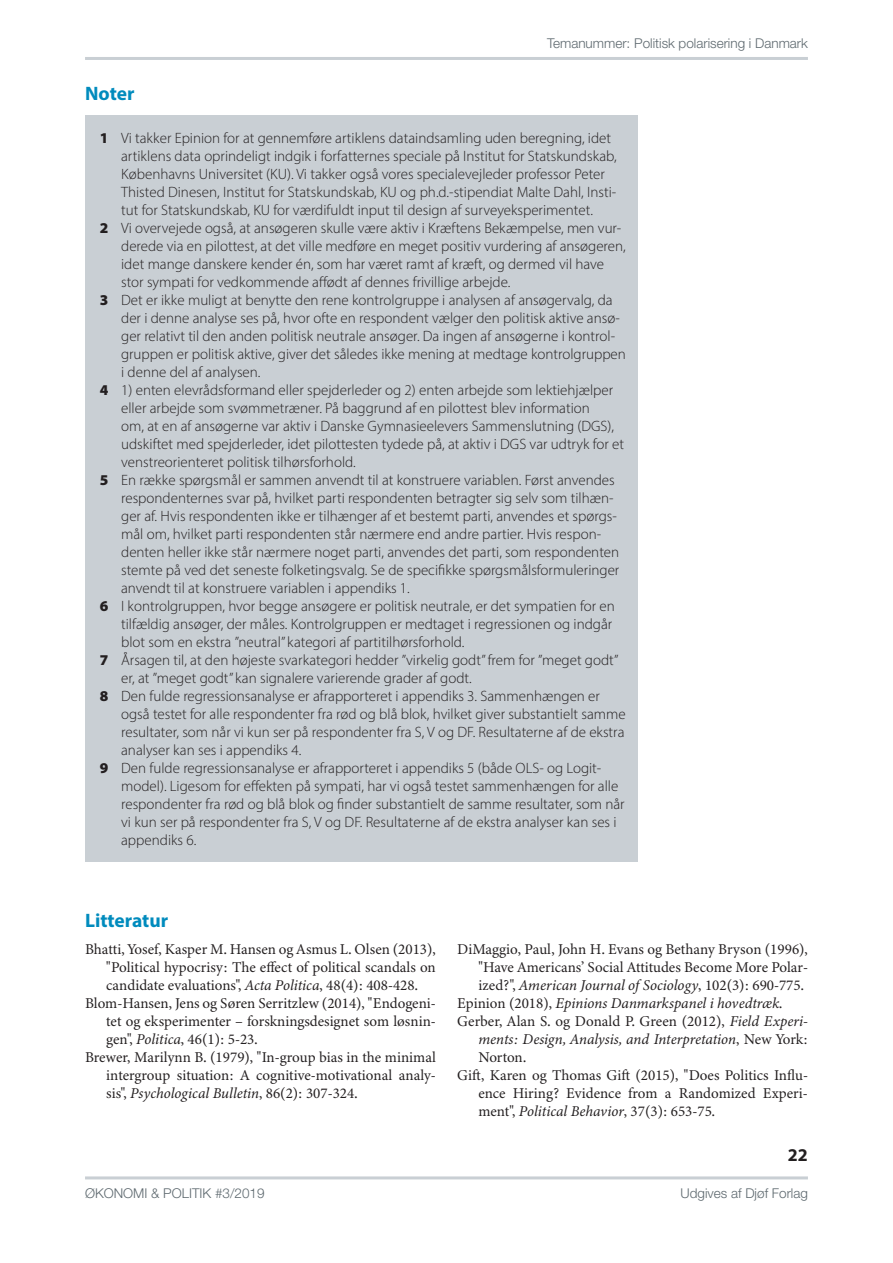
<style>
.page{position:relative;width:893px;height:1263px;background:#fff}
.page>*{position:absolute;margin:0;border:0;box-sizing:border-box;transform-origin:0 0}
.t1{font:700 19.5px "Myriad Pro";color:#008bbd}
.t2{font:700 18px "Myriad Pro";color:#231f20}
.t3{font:300 15px "Myriad Pro";color:#231f20}
.t4{font:15px "Minion 3";color:#231f20}
.t5{font:italic 15px "Minion 3";color:#231f20}
.t6{font:300 13.5px "Helvetica Neue LT Std";color:#5e696f}
.s1{font-weight:900}
.s2{font-style:italic}
.s3{font-style:normal}
</style>
<div class="page">
<hr style="left:85px;top:1176px;width:723px;height:3px;background:#c9cfd4">
<hr style="left:85px;top:57px;width:723px;height:3px;background:#c9cfd4">
<div style="left:85px;top:115px;width:553px;height:747px;background:#c9cfd4"></div>
<p class="t6" style="left:547px;top:35px;width:262px">Temanummer: Politisk polarisering i Danmark</p>
<h1 class="t1" style="left:85px;top:80px;width:51px">Noter</h1>
<p class="t3" style="left:100px;top:129px;width:513px"><span class="s1">1</span> Vi takker Epinion for at gennemføre artiklens dataindsamling uden beregning, idet</p>
<p class="t3" style="left:121px;top:147px;width:497px">artiklens data oprindeligt indgik i forfatternes speciale på Institut for Statskundskab,</p>
<p class="t3" style="left:121px;top:165px;width:485px">Københavns Universitet (KU). Vi takker også vores specialevejleder professor Peter</p>
<p class="t3" style="left:121px;top:183px;width:497px">Thisted Dinesen, Institut for Statskundskab, KU og ph.d.-stipendiat Malte Dahl, Insti-</p>
<p class="t3" style="left:121px;top:201px;width:473px">tut for Statskundskab, KU for værdifuldt input til design af surveyeksperimentet.</p>
<p class="t3" style="left:100px;top:219px;width:523px"><span class="s1">2</span> Vi overvejede også, at ansøgeren skulle være aktiv i Kræftens Bekæmpelse, men vur-</p>
<p class="t3" style="left:121px;top:237px;width:506px">derede via en pilottest, at det ville medføre en meget positiv vurdering af ansøgeren,</p>
<p class="t3" style="left:121px;top:255px;width:484px">idet mange danskere kender én, som har været ramt af kræft, og dermed vil have</p>
<p class="t3" style="left:121px;top:273px;width:391px">stor sympati for vedkommende affødt af dennes frivillige arbejde.</p>
<p class="t3" style="left:100px;top:291px;width:514px"><span class="s1">3</span> Det er ikke muligt at benytte den rene kontrolgruppe i analysen af ansøgervalg, da</p>
<p class="t3" style="left:121px;top:309px;width:500px">der i denne analyse ses på, hvor ofte en respondent vælger den politisk aktive ansø-</p>
<p class="t3" style="left:121px;top:327px;width:495px">ger relativt til den anden politisk neutrale ansøger. Da ingen af ansøgerne i kontrol-</p>
<p class="t3" style="left:121px;top:345px;width:506px">gruppen er politisk aktive, giver det således ikke mening at medtage kontrolgruppen</p>
<p class="t3" style="left:121px;top:363px;width:141px">i denne del af analysen.</p>
<p class="t3" style="left:100px;top:381px;width:515px"><span class="s1">4</span> 1) enten elevrådsformand eller spejderleder og 2) enten arbejde som lektiehjælper</p>
<p class="t3" style="left:121px;top:399px;width:470px">eller arbejde som svømmetræner. På baggrund af en pilottest blev information</p>
<p class="t3" style="left:121px;top:417px;width:494px">om, at en af ansøgerne var aktiv i Danske Gymnasieelevers Sammenslutning (DGS),</p>
<p class="t3" style="left:121px;top:435px;width:504px">udskiftet med spejderleder, idet pilottesten tydede på, at aktiv i DGS var udtryk for et</p>
<p class="t3" style="left:121px;top:453px;width:236px">venstreorienteret politisk tilhørsforhold.</p>
<p class="t3" style="left:100px;top:471px;width:516px"><span class="s1">5</span> En række spørgsmål er sammen anvendt til at konstruere variablen. Først anvendes</p>
<p class="t3" style="left:121px;top:489px;width:494px">respondenternes svar på, hvilket parti respondenten betragter sig selv som tilhæn-</p>
<p class="t3" style="left:121px;top:507px;width:497px">ger af. Hvis respondenten ikke er tilhænger af et bestemt parti, anvendes et spørgs-</p>
<p class="t3" style="left:121px;top:525px;width:481px">mål om, hvilket parti respondenten står nærmere end andre partier. Hvis respon-</p>
<p class="t3" style="left:121px;top:543px;width:499px">denten heller ikke står nærmere noget parti, anvendes det parti, som respondenten</p>
<p class="t3" style="left:121px;top:561px;width:500px">stemte på ved det seneste folketingsvalg. Se de specifikke spørgsmålsformuleringer</p>
<p class="t3" style="left:121px;top:579px;width:290px">anvendt til at konstruere variablen i appendiks 1.</p>
<p class="t3" style="left:100px;top:597px;width:516px"><span class="s1">6</span> I kontrolgruppen, hvor begge ansøgere er politisk neutrale, er det sympatien for en</p>
<p class="t3" style="left:121px;top:615px;width:493px">tilfældig ansøger, der måles. Kontrolgruppen er medtaget i regressionen og indgår</p>
<p class="t3" style="left:121px;top:633px;width:345px">blot som en ekstra ”neutral” kategori af partitilhørsforhold.</p>
<p class="t3" style="left:100px;top:651px;width:520px"><span class="s1">7</span> Årsagen til, at den højeste svarkategori hedder ”virkelig godt” frem for ”meget godt”</p>
<p class="t3" style="left:121px;top:669px;width:352px">er, at ”meget godt” kan signalere varierende grader af godt.</p>
<p class="t3" style="left:100px;top:687px;width:502px"><span class="s1">8</span> Den fulde regressionsanalyse er afrapporteret i appendiks 3. Sammenhængen er</p>
<p class="t3" style="left:121px;top:705px;width:506px">også testet for alle respondenter fra rød og blå blok, hvilket giver substantielt samme</p>
<p class="t3" style="left:121px;top:723px;width:505px">resultater, som når vi kun ser på respondenter fra S, V og DF. Resultaterne af de ekstra</p>
<p class="t3" style="left:121px;top:741px;width:182px">analyser kan ses i appendiks 4.</p>
<p class="t3" style="left:100px;top:759px;width:503px"><span class="s1">9</span> Den fulde regressionsanalyse er afrapporteret i appendiks 5 (både OLS- og Logit-</p>
<p class="t3" style="left:121px;top:777px;width:499px">model). Ligesom for effekten på sympati, har vi også testet sammenhængen for alle</p>
<p class="t3" style="left:121px;top:795px;width:505px">respondenter fra rød og blå blok og finder substantielt de samme resultater, som når</p>
<p class="t3" style="left:121px;top:813px;width:497px">vi kun ser på respondenter fra S, V og DF. Resultaterne af de ekstra analyser kan ses i</p>
<p class="t3" style="left:121px;top:831px;width:77px">appendiks 6.</p>
<h1 class="t1" style="left:85px;top:907px;width:85px">Litteratur</h1>
<p class="t4" style="left:85px;top:939px;width:352px">Bhatti, Yosef, Kasper M. Hansen og Asmus L. Olsen (2013),</p>
<p class="t4" style="left:106px;top:957px;width:331px">"Political hypocrisy: The effect of political scandals on</p>
<p class="t4" style="left:106px;top:975px;width:313px">candidate evaluations", <span class="s2">Acta Politica</span>, 48(4): 408-428.</p>
<p class="t4" style="left:85px;top:993px;width:352px">Blom-Hansen, Jens og Søren Serritzlew (2014), "Endogeni-</p>
<p class="t4" style="left:106px;top:1011px;width:331px">tet og eksperimenter – forskningsdesignet som løsnin-</p>
<p class="t4" style="left:106px;top:1029px;width:153px">gen", <span class="s2">Politica</span>, 46(1): 5-23.</p>
<p class="t4" style="left:85px;top:1047px;width:352px">Brewer, Marilynn B. (1979), "In-group bias in the minimal</p>
<p class="t4" style="left:106px;top:1065px;width:331px">intergroup situation: A cognitive-motivational analy-</p>
<p class="t5" style="left:106px;top:1083px;width:253px"><span class="s3">sis",</span> Psychological Bulletin<span class="s3">, 86(2): 307-324.</span></p>
<p class="t4" style="left:457px;top:939px;width:352px">DiMaggio, Paul, John H. Evans og Bethany Bryson (1996),</p>
<p class="t4" style="left:478px;top:957px;width:331px">"Have Americans’ Social Attitudes Become More Polar-</p>
<p class="t5" style="left:478px;top:975px;width:327px"><span class="s3">ized?",</span> American Journal of Sociology<span class="s3">, 102(3): 690-775.</span></p>
<p class="t5" style="left:457px;top:993px;width:327px"><span class="s3">Epinion (2018),</span> Epinions Danmarkspanel i hovedtræk<span class="s3">.</span></p>
<p class="t4" style="left:457px;top:1011px;width:352px">Gerber, Alan S. og Donald P. Green (2012), <span class="s2">Field Experi-</span></p>
<p class="t5" style="left:478px;top:1029px;width:331px">ments: Design, Analysis, and Interpretation<span class="s3">, New York:</span></p>
<p class="t4" style="left:478px;top:1047px;width:49px">Norton.</p>
<p class="t4" style="left:457px;top:1065px;width:352px">Gift, Karen og Thomas Gift (2015), "Does Politics Influ-</p>
<p class="t4" style="left:478px;top:1083px;width:331px">ence Hiring? Evidence from a Randomized Experi-</p>
<p class="t4" style="left:478px;top:1101px;width:238px">ment", <span class="s2">Political Behavior</span>, 37(3): 653-75.</p>
<p class="t2" style="left:788px;top:1143px;width:21px">22</p>
<p class="t6" style="left:85px;top:1185px;width:181px">ØKONOMI &amp; POLITIK #3/2019</p>
<p class="t6" style="left:681px;top:1185px;width:129px">Udgives af Djøf Forlag</p>
</div>
